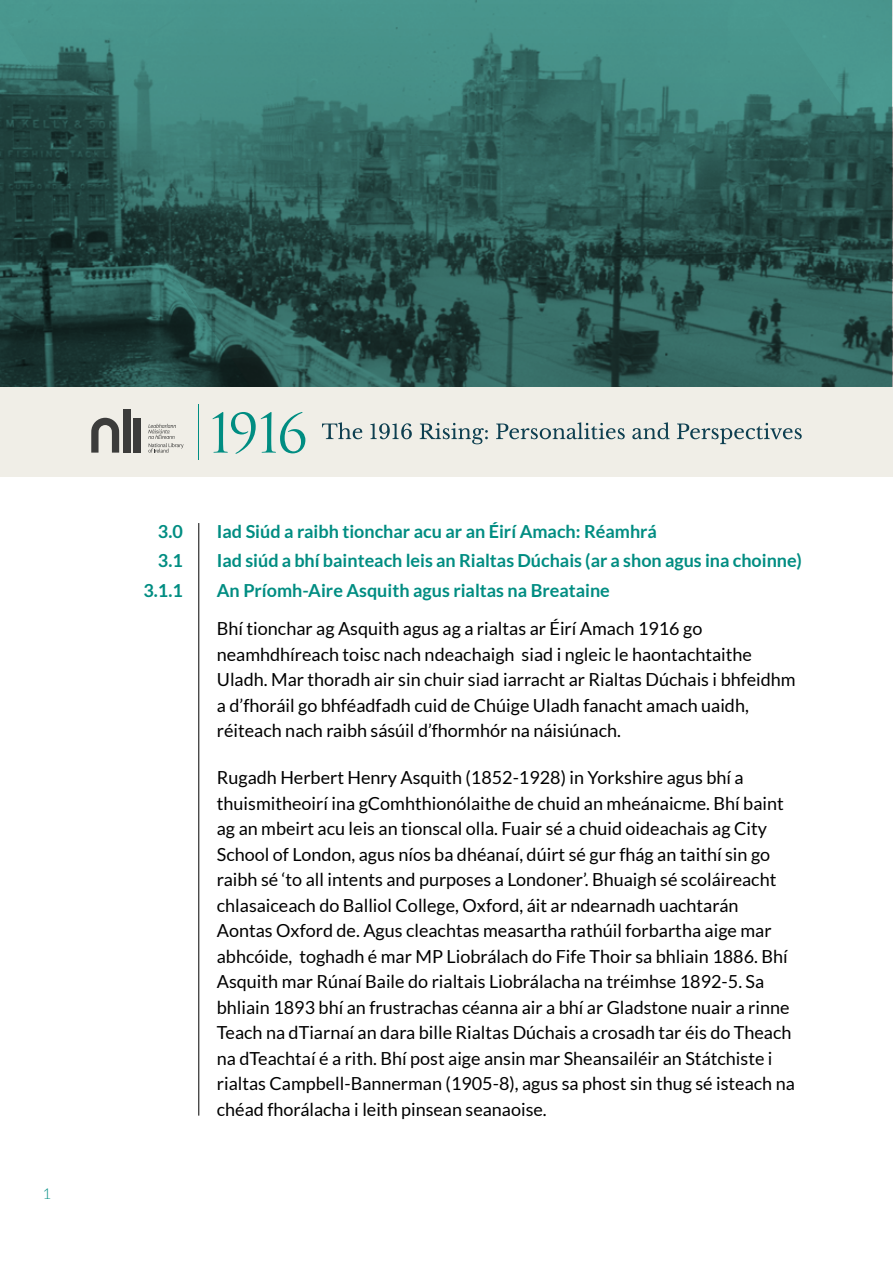
<style>
.page{position:relative;width:893px;height:1263px;background:#fff}
.page>*{position:absolute;margin:0;border:0;box-sizing:border-box;transform-origin:0 0}
.t1{font:18px/25.5px "Lato";color:#000}
.t2{font:700 18px/29.7px "Lato";color:#008d82}
.t3{font:300 15px "Lato";color:#008d82}
</style>
<div class="page">
<svg style="left:1px;top:0;width:891px;height:388px;background:#326660"></svg>
<div style="left:0;top:388px;width:893px;height:89px;background:#f0eee7"></div>
<hr style="left:198px;top:405px;width:1px;height:55px;background:#008d82">
<svg style="left:213px;top:412px;width:92px;height:42px"></svg>
<div style="left:123px;top:409px;width:7px;height:44px;background:#3c3c3b"></div>
<div style="left:134px;top:418px;width:7px;height:35px;background:#3c3c3b"></div>
<svg style="left:91px;top:418px;width:28px;height:35px"></svg>
<svg style="left:148px;top:424px;width:36px;height:29px"></svg>
<svg style="left:322px;top:422px;width:40px;height:17px"></svg>
<svg style="left:370px;top:423px;width:42px;height:16px"></svg>
<svg style="left:420px;top:423px;width:68px;height:21px"></svg>
<svg style="left:496px;top:422px;width:129px;height:17px"></svg>
<svg style="left:632px;top:422px;width:38px;height:17px"></svg>
<svg style="left:677px;top:423px;width:125px;height:21px"></svg>
<hr style="left:198px;top:523px;width:1px;height:593px;background:#000">
<p class="t3" style="left:43px;top:1186px;width:10px">1</p>
<p class="t2" style="left:143px;top:516px;width:41px;text-align:right">3.0<br>3.1<br>3.1.1</p>
<p class="t2" style="left:217px;top:516px;width:586px">Iad Siúd a raibh tionchar acu ar an Éirí Amach: Réamhrá<br>Iad siúd a bhí bainteach leis an Rialtas Dúchais (ar a shon agus ina choinne)<br>An Príomh-Aire Asquith agus rialtas na Breataine</p>
<p class="t1" style="left:217px;top:616px;width:580px">Bhí tionchar ag Asquith agus ag a rialtas ar Éirí Amach 1916 go neamhdhíreach toisc nach ndeachaigh siad i ngleic le haontachtaithe Uladh. Mar thoradh air sin chuir siad iarracht ar Rialtas Dúchais i bhfeidhm a d’fhoráil go bhféadfadh cuid de Chúige Uladh fanacht amach uaidh, réiteach nach raibh sásúil d’fhormhór na náisiúnach.</p>
<p class="t1" style="left:217px;top:765px;width:579px">Rugadh Herbert Henry Asquith (1852-1928) in Yorkshire agus bhí a thuismitheoirí ina gComhthionólaithe de chuid an mheánaicme. Bhí baint ag an mbeirt acu leis an tionscal olla. Fuair sé a chuid oideachais ag City School of London, agus níos ba dhéanaí, dúirt sé gur fhág an taithí sin go raibh sé ‘to all intents and purposes a Londoner’. Bhuaigh sé scoláireacht chlasaiceach do Balliol College, Oxford, áit ar ndearnadh uachtarán Aontas Oxford de. Agus cleachtas measartha rathúil forbartha aige mar abhcóide, toghadh é mar MP Liobrálach do Fife Thoir sa bhliain 1886. Bhí Asquith mar Rúnaí Baile do rialtais Liobrálacha na tréimhse 1892-5. Sa bhliain 1893 bhí an frustrachas céanna air a bhí ar Gladstone nuair a rinne Teach na dTiarnaí an dara bille Rialtas Dúchais a crosadh tar éis do Theach na dTeachtaí é a rith. Bhí post aige ansin mar Sheansailéir an Státchiste i rialtas Campbell-Bannerman (1905-8), agus sa phost sin thug sé isteach na chéad fhorálacha i leith pinsean seanaoise.</p>
</div>
